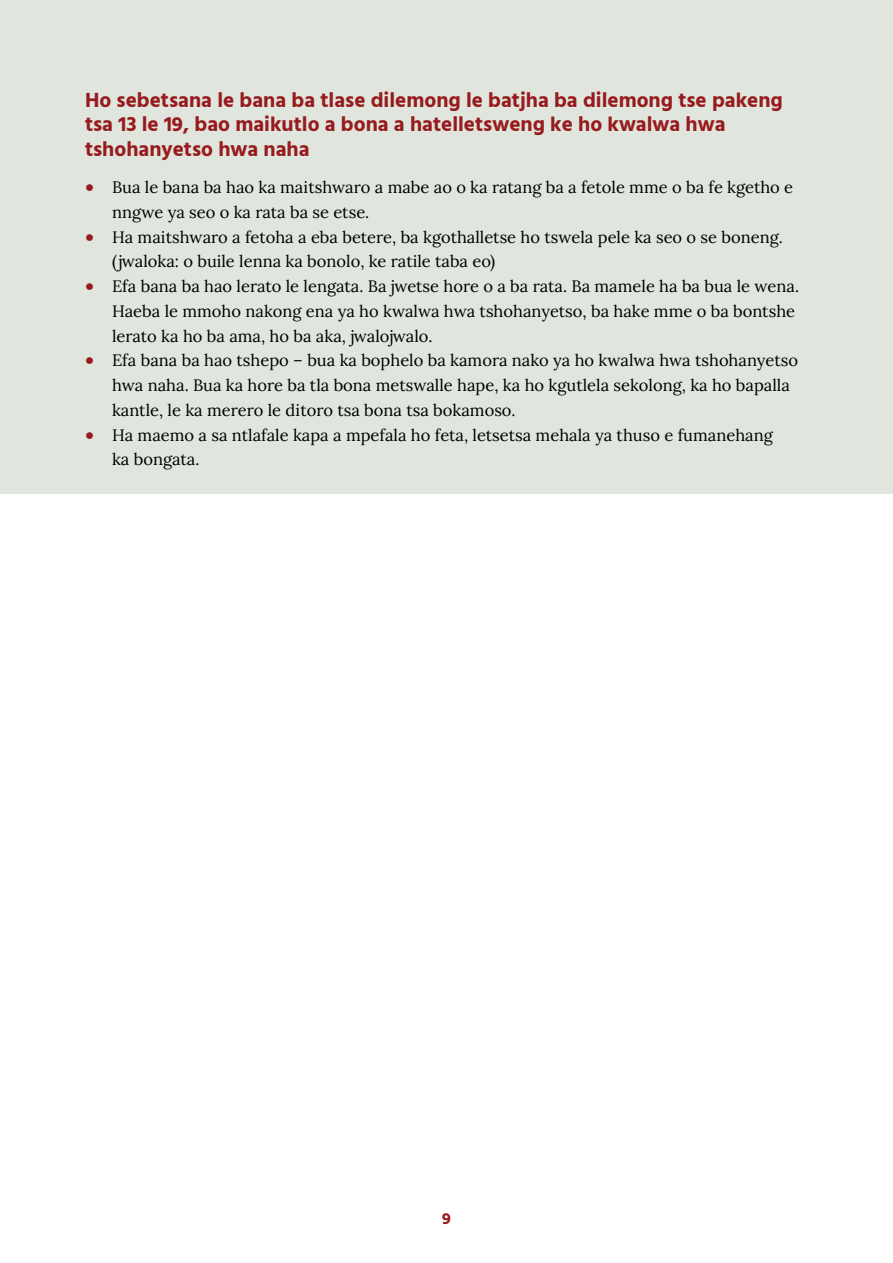
<style>
.page{position:relative;width:893px;height:1263px;background:#fff}
.page>*{position:absolute;margin:0;border:0;box-sizing:border-box;transform-origin:0 0}
.t1{font:700 21px/24.2px "Hind";color:#971b1e}
.t2{font:16.5px/24.8px "Lora";color:#000}
.t3{font:700 16.5px "Hind";color:#971b1e}
.s1{font-size:22.5px;color:#971b1e}
</style>
<div class="page">
<div style="left:0;top:0;width:893px;height:493px;background:#e0e6dd"></div>
<p class="t1" style="left:85px;top:88px;width:699px">Ho sebetsana le bana ba tlase dilemong le batjha ba dilemong tse pakeng tsa 13 le 19, bao maikutlo a bona a hatelletsweng ke ho kwalwa hwa tshohanyetso hwa naha</p>
<p class="t2" style="left:112px;top:174px;width:683px;text-indent:-27px"><span class="s1">•</span> Bua le bana ba hao ka maitshwaro a mabe ao o ka ratang ba a fetole mme o ba fe kgetho e nngwe ya seo o ka rata ba se etse.</p>
<p class="t2" style="left:112px;top:223px;width:672px;text-indent:-27px"><span class="s1">•</span> Ha maitshwaro a fetoha a eba betere, ba kgothalletse ho tswela pele ka seo o se boneng. (jwaloka: o buile lenna ka bonolo, ke ratile taba eo)</p>
<p class="t2" style="left:112px;top:273px;width:689px;text-indent:-27px"><span class="s1">•</span> Efa bana ba hao lerato le lengata. Ba jwetse hore o a ba rata. Ba mamele ha ba bua le wena.<br>Haeba le mmoho nakong ena ya ho kwalwa hwa tshohanyetso, ba hake mme o ba bontshe lerato ka ho ba ama, ho ba aka, jwalojwalo.</p>
<p class="t2" style="left:112px;top:347px;width:687px;text-indent:-27px"><span class="s1">•</span> Efa bana ba hao tshepo – bua ka bophelo ba kamora nako ya ho kwalwa hwa tshohanyetso hwa naha. Bua ka hore ba tla bona metswalle hape, ka ho kgutlela sekolong, ka ho bapalla kantle, le ka merero le ditoro tsa bona tsa bokamoso.</p>
<p class="t2" style="left:112px;top:421px;width:662px;text-indent:-27px"><span class="s1">•</span> Ha maemo a sa ntlafale kapa a mpefala ho feta, letsetsa mehala ya thuso e fumanehang ka bongata.</p>
<p class="t3" style="left:442px;top:1209px;width:10px">9</p>
</div>
